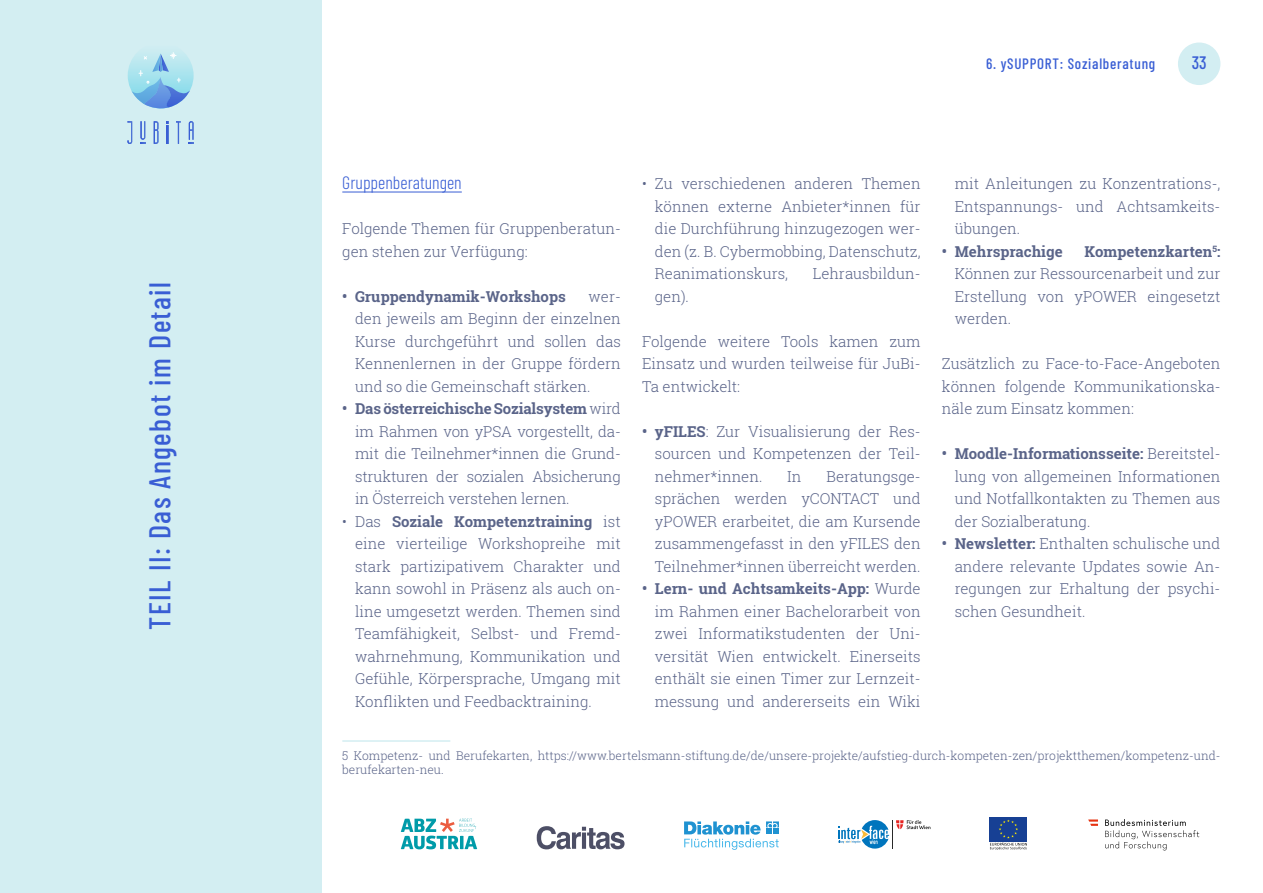
<style>
.page{position:relative;width:1263px;height:893px;background:#fff}
.page>*{position:absolute;margin:0;border:0;box-sizing:border-box;transform-origin:0 0}
.t1{font:500 30px "Barlow Condensed";letter-spacing:.05em;color:#395ed4}
.t2{font:300 18px "Barlow Condensed";color:#395ed4}
.t3{font:500 18px "Barlow Condensed";color:#395ed4}
.t4{font:300 15px/22.5px "Roboto Slab";color:#5a6489;text-align:justify}
.t5{font:700 15px "Roboto Slab";color:#5a6489}
.t6{font:500 15px "Barlow Condensed";letter-spacing:.05em;color:#395ed4}
.t7{font:300 12px/14.4px "Roboto Slab";color:#5a6489}
.s1{font-weight:700}
</style>
<div class="page">
<div style="left:989px;top:817px;width:38px;height:24px;background:#174094"></div>
<svg style="left:990px;top:820px;width:37px;height:30px"></svg>
<div style="left:0;top:0;width:321px;height:893px;background:#d3eef2"></div>
<div style="left:1178px;top:43px;width:42px;height:42px;background:#d3eef2;border-radius:50%"></div>
<svg style="left:537px;top:826px;width:87px;height:23px"></svg>
<svg style="left:401px;top:819px;width:76px;height:30px"></svg>
<svg style="left:684px;top:821px;width:94px;height:28px"></svg>
<svg style="left:1105px;top:819px;width:94px;height:31px"></svg>
<svg style="left:1088px;top:819px;width:10px;height:7px"></svg>
<svg style="left:127px;top:121px;width:5px;height:23px"></svg>
<svg style="left:154px;top:121px;width:4px;height:23px"></svg>
<svg style="left:176px;top:121px;width:5px;height:23px"></svg>
<svg style="left:140px;top:137px;width:5px;height:7px"></svg>
<svg style="left:189px;top:121px;width:5px;height:23px"></svg>
<svg style="left:167px;top:121px;width:1px;height:23px"></svg>
<svg style="left:128px;top:43px;width:66px;height:65px"></svg>
<svg style="left:131px;top:53px;width:59px;height:56px"></svg>
<svg style="left:838px;top:820px;width:92px;height:29px"></svg>
<hr style="left:342px;top:192px;width:120px;height:1px;background:#395ed4">
<hr style="left:342px;top:740px;width:108px;height:2px;background:#d3eef2">
<h1 class="t1" style="left:138px;top:630px;width:349px;rotate:-90deg">TEIL II: Das Angebot im Detail</h1>
<p class="t6" style="left:986px;top:53px;width:171px">6. ySUPPORT: Sozialberatung</p>
<p class="t3" style="left:1192px;top:50px;width:17px">33</p>
<p class="t2" style="left:342px;top:170px;width:121px">Gruppenberatungen</p>
<p class="t4" style="left:342px;top:217px;width:280px">Folgende Themen für Gruppenberatun&shy;gen stehen zur Verfügung:</p>
<p class="t5" style="left:342px;top:286px;width:225px">• Gruppendynamik-Workshops</p>
<p class="t4" style="left:355px;top:284px;width:267px;text-indent:233px">wer&shy;den jeweils am Beginn der einzelnen Kurse durchgeführt und sollen das Kennenlernen in der Gruppe fördern und so die Gemeinschaft stärken.</p>
<p class="t4" style="left:355px;top:397px;width:267px;text-indent:-13px"><span class="s1">• Das österreichische Sozialsystem</span> wird im Rahmen von yPSA vorgestellt, da&shy;mit die Teilnehmer*innen die Grund&shy;strukturen der sozialen Absicherung in Österreich verstehen lernen.</p>
<p class="t4" style="left:355px;top:509px;width:267px;text-indent:-13px">• Das <span class="s1">Soziale Kompetenztraining</span> ist eine vierteilige Workshopreihe mit stark partizipativem Charakter und kann sowohl in Präsenz als auch on&shy;line umgesetzt werden. Themen sind Teamfähigkeit, Selbst- und Fremd&shy;wahrnehmung, Kommunikation und Gefühle, Körpersprache, Umgang mit Konflikten und Feedbacktraining.</p>
<p class="t4" style="left:655px;top:172px;width:267px;text-indent:-13px">• Zu verschiedenen anderen Themen können externe Anbieter*innen für die Durchführung hinzugezogen wer&shy;den (z. B. Cybermobbing, Datenschutz, Reanimationskurs,</p>
<p class="t4" style="left:813px;top:262px;width:109px">Lehrausbildun-</p>
<p class="t4" style="left:655px;top:284px;width:36px">gen).</p>
<p class="t4" style="left:642px;top:329px;width:280px">Folgende weitere Tools kamen zum Einsatz und wurden teilweise für JuBi-Ta entwickelt:</p>
<p class="t4" style="left:655px;top:419px;width:267px;text-indent:-13px"><span class="s1">• yFILES</span>: Zur Visualisierung der Res&shy;sourcen und Kompetenzen der Teil&shy;nehmer*innen.</p>
<p class="t4" style="left:655px;top:464px;width:267px;text-indent:172px">Beratungsge&shy;sprächen werden yCONTACT und yPOWER erarbeitet, die am Kursende zusammengefasst in den yFILES den Teilnehmer*innen überreicht werden.</p>
<p class="t4" style="left:655px;top:577px;width:267px;text-indent:-13px"><span class="s1">• Lern- und Achtsamkeits-App:</span> Wurde im Rahmen einer Bachelorarbeit von zwei Informatikstudenten der Uni&shy;versität Wien entwickelt. Einerseits enthält sie einen Timer zur Lernzeit&shy;messung und andererseits ein Wiki</p>
<p class="t4" style="left:787px;top:464px;width:16px">In</p>
<p class="t4" style="left:955px;top:172px;width:267px">mit Anleitungen zu Konzentrations-, Entspannungs- und Achtsamkeits&shy;übungen.</p>
<p class="t5" style="left:942px;top:241px;width:122px">• Mehrsprachige</p>
<p class="t4" style="left:955px;top:239px;width:267px;text-indent:130px"><span class="s1">Kompetenzkarten</span><sup>5</sup><span class="s1">:<br></span>Können zur Ressourcenarbeit und zur Erstellung von yPOWER eingesetzt werden.</p>
<p class="t4" style="left:942px;top:352px;width:280px">Zusätzlich zu Face-to-Face-Angeboten können folgende Kommunikationska&shy;näle zum Einsatz kommen:</p>
<p class="t4" style="left:955px;top:442px;width:267px;text-indent:-13px"><span class="s1">• Moodle-Informationsseite:</span> Bereitstel&shy;lung von allgemeinen Informationen und Notfallkontakten zu Themen aus der Sozialberatung.</p>
<p class="t4" style="left:955px;top:532px;width:267px;text-indent:-13px"><span class="s1">• Newsletter:</span> Enthalten schulische und andere relevante Updates sowie An&shy;regungen zur Erhaltung der psychi&shy;schen Gesundheit.</p>
<p class="t7" style="left:342px;top:748px;width:880px">5 Kompetenz- und Berufekarten, https://www.bertelsmann-stiftung.de/de/unsere-projekte/aufstieg-durch-kompeten-zen/projektthemen/kompetenz-und&shy;berufekarten-neu.</p>
</div>
